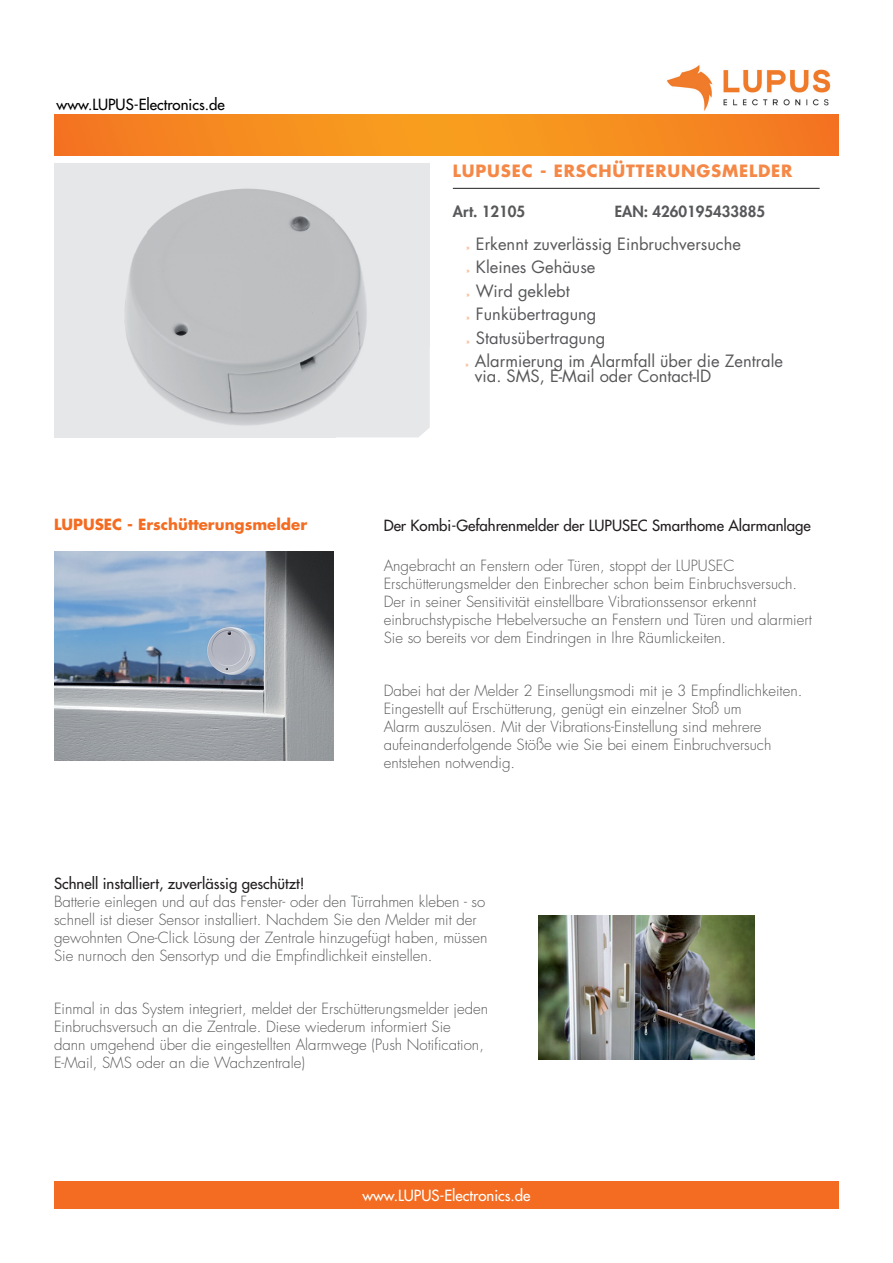
<style>
.page{position:relative;width:893px;height:1263px;background:#fff}
.page>*{position:absolute;margin:0;border:0;box-sizing:border-box;transform-origin:0 0}
.t1{font:16.5px/23.5px "Futura Std";color:#57585a}
.t2{font:700 16.5px "Futura Std";letter-spacing:.05em;color:#f58846}
.t3{font:300 15px/18px "Futura Std";color:#57585a}
.t4{font:500 15px "Futura Std";color:#231f20}
.t5{font:700 15px "Futura Std";color:#f36c21}
.t6{font:800 15px "Futura Std";color:#57585a}
.t7{font:500 15px "Futura Std";color:#fff}
.t8{font:500 15px "Futura Std";color:#000}
.s1{font-family:"Myriad Pro";font-size:7.5px;color:#f58846}
</style>
<div class="page">
<img style="left:652px;top:64px;width:187px;height:51px">
<svg style="left:54px;top:115px;width:785px;height:41px;background:#f58b20"></svg>
<div style="left:54px;top:1181px;width:785px;height:28px;background:#f36c21"></div>
<hr style="left:453px;top:188px;width:367px;height:1px;background:#231f20">
<img style="left:54px;top:552px;width:279px;height:208px">
<img style="left:539px;top:916px;width:216px;height:144px">
<img style="left:54px;top:164px;width:375px;height:273px">
<p class="t8" style="left:57px;top:95px;width:170px">www.LUPUS-Electronics.de</p>
<p class="t5" style="left:54px;top:515px;width:255px">LUPUSEC - Erschütterungsmelder</p>
<p class="t2" style="left:453px;top:160px;width:341px">LUPUSEC - ERSCHÜTTERUNGSMELDER</p>
<p class="t6" style="left:453px;top:202px;width:74px">Art. 12105</p>
<p class="t6" style="left:615px;top:202px;width:152px">EAN: 4260195433885</p>
<p class="t1" style="left:466px;top:232px;width:319px"><span class="s1">»</span> Erkennt zuverlässig Einbruchversuche<br><span class="s1">»</span> Kleines Gehäuse<br><span class="s1">»</span> Wird geklebt<br><span class="s1">»</span> Funkübertragung<br><span class="s1">»</span> Statusübertragung<br><span class="s1">»</span> Alarmierung im Alarmfall über die Zentrale</p>
<p class="t1" style="left:475px;top:364px;width:238px">via. SMS, E-Mail oder Contact-ID</p>
<p class="t4" style="left:384px;top:516px;width:429px">Der Kombi-Gefahrenmelder der LUPUSEC Smarthome Alarmanlage</p>
<p class="t3" style="left:384px;top:557px;width:430px">Angebracht an Fenstern oder Türen, stoppt der LUPUSEC Erschütterungsmelder den Einbrecher schon beim Einbruchsversuch.<br>Der in seiner Sensitivität einstellbare Vibrationssensor erkennt einbruchstypische Hebelversuche an Fenstern und Türen und alarmiert Sie so bereits vor dem Eindringen in Ihre Räumlickeiten.</p>
<p class="t3" style="left:384px;top:682px;width:420px">Dabei hat der Melder 2 Einsellungsmodi mit je 3 Empfindlichkeiten.<br>Eingestellt auf Erschütterung, genügt ein einzelner Stoß um<br>Alarm auszulösen. Mit der Vibrations-Einstellung sind mehrere aufeinanderfolgende Stöße wie Sie bei einem Einbruchversuch entstehen notwendig.</p>
<p class="t4" style="left:54px;top:873px;width:252px">Schnell installiert, zuverlässig geschützt!</p>
<p class="t3" style="left:54px;top:892px;width:435px">Batterie einlegen und auf das Fenster- oder den Türrahmen kleben - so schnell ist dieser Sensor installiert. Nachdem Sie den Melder mit der gewohnten One-Click Lösung der Zentrale hinzugefügt haben, müssen Sie nurnoch den Sensortyp und die Empfindlichkeit einstellen.</p>
<p class="t3" style="left:54px;top:999px;width:436px">Einmal in das System integriert, meldet der Erschütterungsmelder jeden Einbruchsversuch an die Zentrale. Diese wiederum informiert Sie<br>dann umgehend über die eingestellten Alarmwege (Push Notification, E-Mail, SMS oder an die Wachzentrale)</p>
<p class="t7" style="left:362px;top:1186px;width:170px">www.LUPUS-Electronics.de</p>
</div>
